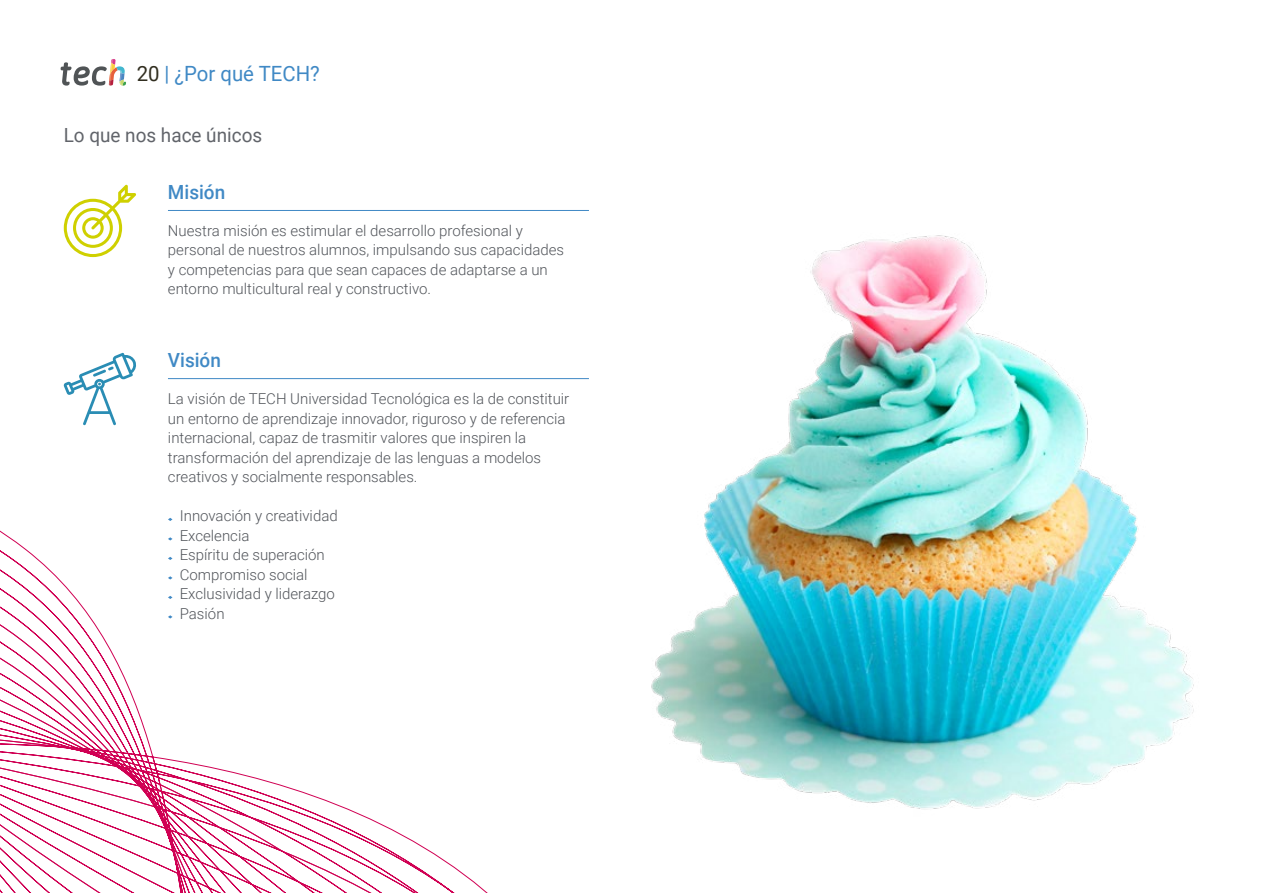
<style>
.page{position:relative;width:1263px;height:893px;background:#fff}
.page>*{position:absolute;margin:0;border:0;box-sizing:border-box;transform-origin:0 0}
.t1{font:21px "Roboto";color:#4089c5}
.t2{font:19.5px "Roboto";color:#61646a}
.t3{font:500 19.5px "Roboto";color:#4089c5}
.t4{font:300 15px/19.5px "Roboto";color:#52555b}
.s1{color:#312e20}
</style>
<div class="page">
<hr style="left:168px;top:210px;width:421px;height:1px;background:#4089c5">
<hr style="left:168px;top:378px;width:421px;height:1px;background:#4089c5">
<svg style="left:64px;top:185px;width:72px;height:72px"></svg>
<svg style="left:64px;top:353px;width:72px;height:72px"></svg>
<svg style="left:0;top:518px;width:488px;height:375px"></svg>
<img style="left:651px;top:235px;width:543px;height:574px">
<svg style="left:61px;top:59px;width:65px;height:27px"></svg>
<h1 class="t1" style="left:137px;top:59px;width:185px"><span class="s1">20</span> | ¿Por qué TECH?</h1>
<h2 class="t2" style="left:64px;top:122px;width:200px">Lo que nos hace únicos</h2>
<h2 class="t3" style="left:168px;top:179px;width:59px">Misión</h2>
<p class="t4" style="left:168px;top:220px;width:398px">Nuestra misión es estimular el desarrollo profesional y personal de nuestros alumnos, impulsando sus capacidades y competencias para que sean capaces de adaptarse a un entorno multicultural real y constructivo.</p>
<h2 class="t3" style="left:168px;top:347px;width:54px">Visión</h2>
<p class="t4" style="left:168px;top:388px;width:403px">La visión de TECH Universidad Tecnológica es la de constituir un entorno de aprendizaje innovador, riguroso y de referencia internacional, capaz de trasmitir valores que inspiren la transformación del aprendizaje de las lenguas a modelos creativos y socialmente responsables.</p>
<p class="t4" style="left:180px;top:505px;width:159px">Innovación y creatividad<br>Excelencia<br>Espíritu de superación<br>Compromiso social<br>Exclusividad y liderazgo<br>Pasión</p>
</div>
